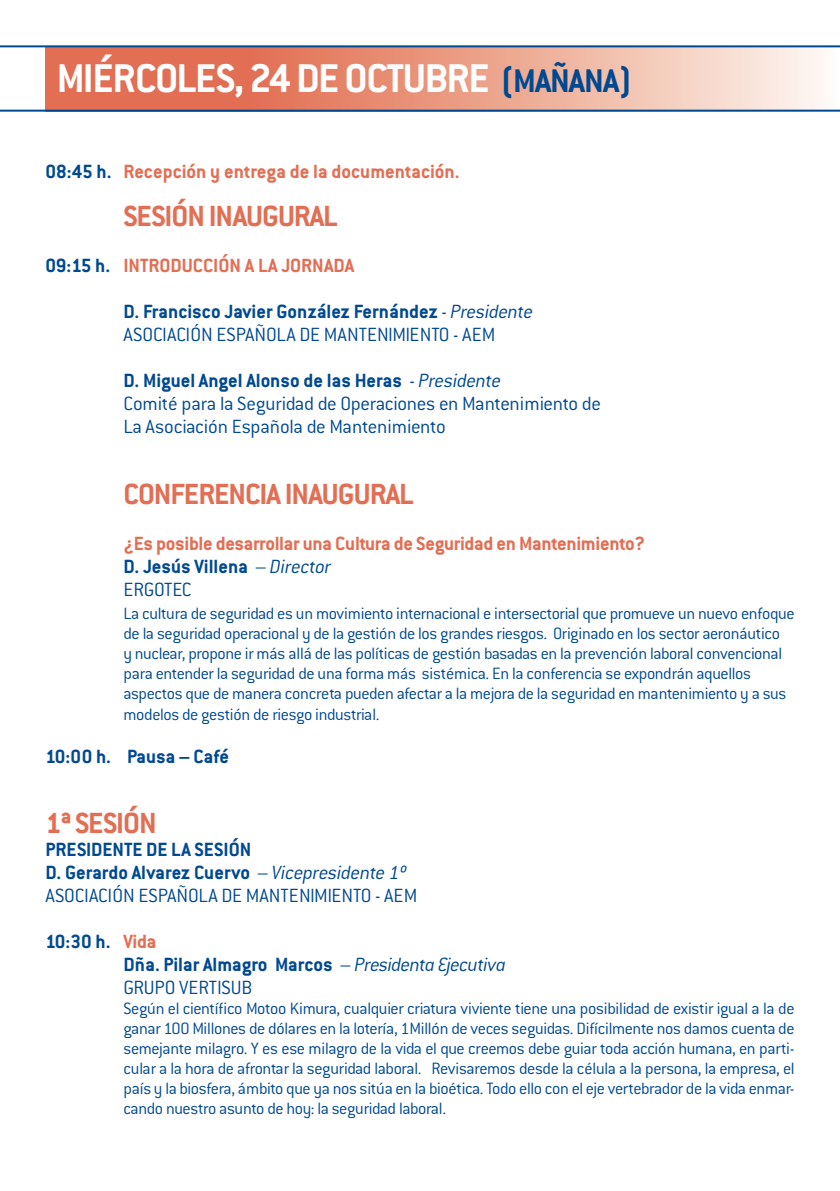
<style>
.page{position:relative;width:840px;height:1191px;background:#fff}
.page>*{position:absolute;margin:0;border:0;box-sizing:border-box;transform-origin:0 0}
.t1{font:700 44px "Conduit ITC";letter-spacing:-.03em;color:#fff}
.t2{font:700 32px "Conduit ITC";letter-spacing:-.03em;color:#e26e54}
.t3{font:300 21px/23px "Conduit ITC";letter-spacing:-.01em;color:#004990}
.t4{font:700 21px/23px "Conduit ITC";color:#004990}
.t5{font:700 21px/23px "Conduit ITC";letter-spacing:-.015em;color:#e26e54}
.t6{font:300 18px/20px "Conduit ITC";letter-spacing:-.025em;color:#004990}
.s1{font-size:36px;color:#004990}
.s2{color:#004990}
.s3{color:#e26e54}
.s4{font-weight:300}
.s5{font-weight:300;font-style:italic}
.s6{font-weight:700}
.s7{font-style:italic}
.s8{font-weight:300;color:#004990}
.s9{font-weight:300;font-style:italic;color:#004990}
</style>
<div class="page">
<svg style="left:45px;top:47px;width:790px;height:63px;background:#e89f8b"></svg>
<hr style="left:0;top:45px;width:839px;height:2px;background:#004990">
<hr style="left:0;top:110px;width:839px;height:2px;background:#004990">
<h1 class="t1" style="left:57px;top:53px;width:576px">MIÉRCOLES, 24 DE OCTUBRE <span class="s1">(MAÑANA)</span></h1>
<p class="t5" style="left:45px;top:160px;width:415px"><span class="s2">08:45 h.</span> Recepción y entrega de la documentación.</p>
<h2 class="t2" style="left:123px;top:198px;width:216px">SESIÓN INAUGURAL</h2>
<p class="t4" style="left:123px;top:242px;width:411px;line-height:46px;text-indent:-78px">09:15 h. <span class="s3">INTRODUCCIÓN A LA JORNADA<br></span>D. Francisco Javier González Fernández <span class="s4">-</span> <span class="s5">Presidente</span></p>
<p class="t3" style="left:123px;top:312px;width:379px;line-height:46px">ASOCIACIÓN ESPAÑOLA DE MANTENIMIENTO - AEM<br><span class="s6">D. Miguel Angel Alonso de las Heras</span> - <span class="s7">Presidente</span></p>
<p class="t3" style="left:123px;top:392px;width:479px">Comité para la Seguridad de Operaciones en Mantenimiento de<br>La Asociación Española de Mantenimiento</p>
<h2 class="t2" style="left:123px;top:476px;width:291px">CONFERENCIA INAUGURAL</h2>
<p class="t5" style="left:123px;top:532px;width:523px">¿Es posible desarrollar una Cultura de Seguridad en Mantenimiento?<br><span class="s2">D. Jesús Villena</span> <span class="s8">–</span> <span class="s9">Director<br></span><span class="s8">ERGOTEC</span></p>
<p class="t6" style="left:123px;top:604px;width:672px">La cultura de seguridad es un movimiento internacional e intersectorial que promueve un nuevo enfoque de la seguridad operacional y de la gestión de los grandes riesgos. Originado en los sector aeronáutico<br>y nuclear, propone ir más allá de las políticas de gestión basadas en la prevención laboral convencional para entender la seguridad de una forma más sistémica. En la conferencia se expondrán aquellos aspectos que de manera concreta pueden afectar a la mejora de la seguridad en mantenimiento y a sus modelos de gestión de riesgo industrial.</p>
<p class="t4" style="left:45px;top:744px;width:185px">10:00 h. Pausa – Café</p>
<h2 class="t2" style="left:45px;top:804px;width:113px">1ª SESIÓN</h2>
<p class="t4" style="left:45px;top:837px;width:21px">Presidente</p>
<p class="t3" style="left:45px;top:837px;width:373px;text-indent:101px"><span class="s6">de la Sesión<br>D. Gerardo Alvarez Cuervo</span> – <span class="s7">Vicepresidente 1º<br></span>ASOCIACIÓN ESPAÑOLA DE MANTENIMIENTO - AEM</p>
<p class="t4" style="left:123px;top:929px;width:384px;text-indent:-78px">10:30 h. <span class="s3">Vida<br></span>Dña. Pilar Almagro Marcos <span class="s4">–</span> <span class="s5">Presidenta Ejecutiva<br></span><span class="s4">GRUPO VERTISUB</span></p>
<p class="t6" style="left:123px;top:998px;width:672px;text-align:justify">Según el científico Motoo Kimura, cualquier criatura viviente tiene una posibilidad de existir igual a la de ganar 100 Millones de dólares en la lotería, 1Millón de veces seguidas. Difícilmente nos damos cuenta de semejante milagro. Y es ese milagro de la vida el que creemos debe guiar toda acción humana, en parti&shy;cular a la hora de afrontar la seguridad laboral. Revisaremos desde la célula a la persona, la empresa, el país y la biosfera, ámbito que ya nos sitúa en la bioética. Todo ello con el eje vertebrador de la vida enmar&shy;cando nuestro asunto de hoy: la seguridad laboral.</p>
</div>
